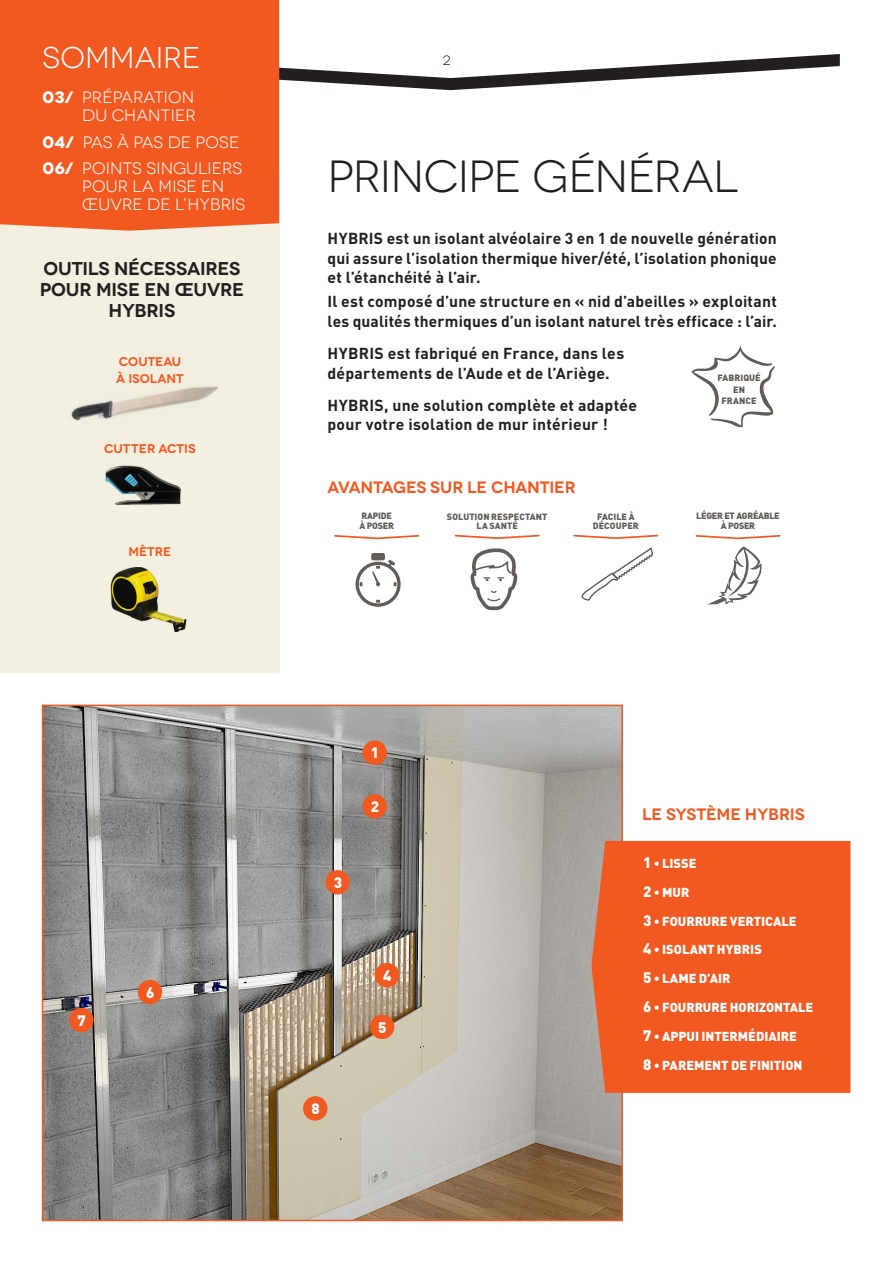
<style>
.page{position:relative;width:893px;height:1263px;background:#fff}
.page>*{position:absolute;margin:0;border:0;box-sizing:border-box;transform-origin:0 0}
.gros_titre_light{font:45px "Novecentowide";letter-spacing:-.02em;color:#231f20}
.gros_titre_light-2{font:30px "Novecentowide";letter-spacing:-.005em;color:#fff}
.titre_bold_orange{font:600 18.45px/21.3px "Novecentowide";letter-spacing:-.015em;color:#231f20;text-align:center}
.gros_titre_light-3{font:16.5px/18px "Novecentowide";letter-spacing:.01em;color:#fff;text-align:right}
.titre_bold_orange-2{font:600 16.5px "Novecentowide";letter-spacing:-.015em;color:#f15921}
.intro{font:700 15.75px/19.5px "DIN";letter-spacing:.015em;color:#231f20}
.TEXTE_COURANT{font:900 15px "DIN";color:#fff}
.titre_bold_orange-3{font:13.5px "Novecentowide";color:#231f20}
.TEXTE_COURANT-2{font:900 12.9px "DIN";letter-spacing:-.005em;color:#fff}
.t1{font:600 12.6px/16.4px "Novecentowide";color:#f15921}
.TEXTE_COURANT-3{font:900 9px/9.8px "DIN";letter-spacing:.005em;color:#615c58;text-align:center}
.Texte_courant{font:900 9px/10.6px "DIN";letter-spacing:-.03em;color:#615c58;text-align:center}
.s1{font-weight:700}
.s2{font-size:15px}
</style>
<div class="page">
<div style="left:0;top:174px;width:279px;height:499px;background:#f3efe1"></div>
<svg style="left:279px;top:54px;width:561px;height:36px"></svg>
<div style="left:0;top:0;width:279px;height:231px;background:#f15921"></div>
<img style="left:71px;top:386px;width:148px;height:35px">
<img style="left:105px;top:465px;width:76px;height:40px">
<img style="left:110px;top:568px;width:76px;height:63px">
<svg style="left:470px;top:548px;width:48px;height:62px"></svg>
<hr style="left:455px;top:535px;width:85px;height:1px;background:#f15921">
<hr style="left:695px;top:535px;width:85px;height:2px;background:#f15921">
<svg style="left:707px;top:546px;width:55px;height:59px"></svg>
<div style="left:371px;top:553px;width:14px;height:7px;background:#615c58;border-radius:2px"></div>
<svg style="left:356px;top:560px;width:45px;height:47px"></svg>
<hr style="left:334px;top:535px;width:85px;height:2px;background:#f15921">
<hr style="left:573px;top:535px;width:85px;height:1px;background:#f15921">
<svg style="left:581px;top:547px;width:72px;height:54px"></svg>
<img style="left:45px;top:708px;width:575px;height:510px">
<div style="left:362px;top:740px;width:25px;height:25px;background:#f15921;border-radius:50%"></div>
<div style="left:362px;top:794px;width:25px;height:25px;background:#f15921;border-radius:50%"></div>
<div style="left:325px;top:870px;width:25px;height:24px;background:#f15921;border-radius:50%"></div>
<div style="left:375px;top:963px;width:24px;height:24px;background:#f15921;border-radius:50%"></div>
<div style="left:138px;top:980px;width:24px;height:24px;background:#f15921;border-radius:50%"></div>
<div style="left:69px;top:1008px;width:25px;height:24px;background:#f15921;border-radius:50%"></div>
<div style="left:303px;top:1096px;width:24px;height:25px;background:#f15921;border-radius:50%"></div>
<div style="left:370px;top:1015px;width:24px;height:24px;background:#f15921;border-radius:50%"></div>
<div style="left:591px;top:841px;width:259px;height:252px;background:#f15921"></div>
<svg style="left:691px;top:346px;width:84px;height:81px"></svg>
<p class="gros_titre_light-2" style="left:43px;top:40px;width:159px">SOMMAIRE</p>
<p class="gros_titre_light-3" style="left:43px;top:88px;width:155px"><span class="s1">03/</span> PRÉPARATION<br>DU CHANTIER</p>
<p class="gros_titre_light-3" style="left:43px;top:133px;width:198px"><span class="s1">04/</span> PAS À PAS DE POSE</p>
<p class="gros_titre_light-3" style="left:82px;top:159px;width:165px;text-align:left;text-indent:-40px"><span class="s1">06/</span> POINTS SINGULIERS<br>POUR LA MISE EN<br>ŒUVRE DE L’HYBRIS</p>
<p class="titre_bold_orange" style="left:40px;top:258px;width:206px">OUTILS NÉCESSAIRES<br>POUR MISE EN ŒUVRE<br>HYBRIS</p>
<p class="t1" style="left:116px;top:354px;width:69px">COUTEAU<br>À ISOLANT</p>
<p class="t1" style="left:104px;top:440px;width:93px">CUTTER ACTIS</p>
<p class="t1" style="left:128px;top:543px;width:45px">MÈTRE</p>
<p class="titre_bold_orange-3" style="left:443px;top:53px;width:9px">2</p>
<p class="gros_titre_light" style="left:327px;top:150px;width:413px">PRINCIPE GÉNÉRAL</p>
<p class="intro" style="left:327px;top:228px;width:451px;text-align:justify">HYBRIS est un isolant alvéolaire 3 en 1 de nouvelle génération qui assure l’isolation thermique hiver/été, l’isolation phonique et l’étanchéité à l’air.</p>
<p class="intro" style="left:327px;top:291px;width:451px">Il est composé d’une structure en « nid d’abeilles » exploitant les qualités thermiques d’un isolant naturel très efficace : l’air.</p>
<p class="intro" style="left:327px;top:343px;width:298px">HYBRIS est fabriqué en France, dans les départements de l’Aude et de l’Ariège.</p>
<p class="intro" style="left:327px;top:395px;width:311px">HYBRIS, une solution complète et adaptée pour votre isolation de mur intérieur !</p>
<p class="TEXTE_COURANT-3" style="left:717px;top:372px;width:45px">FABRIQUÉ</p>
<p class="TEXTE_COURANT-3" style="left:733px;top:384px;width:13px">EN</p>
<p class="TEXTE_COURANT-3" style="left:721px;top:396px;width:37px">FRANCE</p>
<p class="titre_bold_orange-2" style="left:327px;top:477px;width:250px">AVANTAGES SUR LE CHANTIER</p>
<p class="TEXTE_COURANT-3" style="left:447px;top:511px;width:102px">SOLUTION RESPECTANT<br>LA SANTÉ</p>
<p class="Texte_courant" style="left:696px;top:510px;width:85px">LÉGER ET AGRÉABLE<br>À POSER</p>
<p class="Texte_courant" style="left:360px;top:510px;width:36px;text-align:left">RAPIDE<br>À POSER</p>
<p class="TEXTE_COURANT-3" style="left:597px;top:511px;width:39px">FACILE À</p>
<p class="TEXTE_COURANT-3" style="left:593px;top:521px;width:47px">DÉCOUPER</p>
<p class="TEXTE_COURANT" style="left:77px;top:1010px;width:10px">7</p>
<p class="TEXTE_COURANT" style="left:146px;top:982px;width:10px">6</p>
<p class="TEXTE_COURANT" style="left:334px;top:872px;width:10px">3</p>
<p class="TEXTE_COURANT" style="left:371px;top:743px;width:10px">1</p>
<p class="TEXTE_COURANT" style="left:371px;top:796px;width:10px">2</p>
<p class="TEXTE_COURANT" style="left:311px;top:1098px;width:10px">8</p>
<p class="TEXTE_COURANT" style="left:383px;top:965px;width:10px">4</p>
<p class="TEXTE_COURANT" style="left:378px;top:1017px;width:10px">5</p>
<p class="titre_bold_orange-2" style="left:642px;top:804px;width:164px">LE SYSTÈME HYBRIS</p>
<p class="TEXTE_COURANT-2" style="left:643px;top:854px;width:55px"><span class="s2">1</span> • LISSE</p>
<p class="TEXTE_COURANT-2" style="left:643px;top:883px;width:48px"><span class="s2">2</span> • MUR</p>
<p class="TEXTE_COURANT-2" style="left:643px;top:912px;width:155px"><span class="s2">3</span> • FOURRURE VERTICALE</p>
<p class="TEXTE_COURANT-2" style="left:643px;top:941px;width:120px"><span class="s2">4</span> • ISOLANT HYBRIS</p>
<p class="TEXTE_COURANT-2" style="left:643px;top:970px;width:89px"><span class="s2">5</span> • LAME D’AIR</p>
<p class="TEXTE_COURANT-2" style="left:643px;top:999px;width:172px"><span class="s2">6</span> • FOURRURE HORIZONTALE</p>
<p class="TEXTE_COURANT-2" style="left:643px;top:1027px;width:155px"><span class="s2">7</span> • APPUI INTERMÉDIAIRE</p>
<p class="TEXTE_COURANT-2" style="left:643px;top:1056px;width:161px"><span class="s2">8</span> • PAREMENT DE FINITION</p>
</div>
